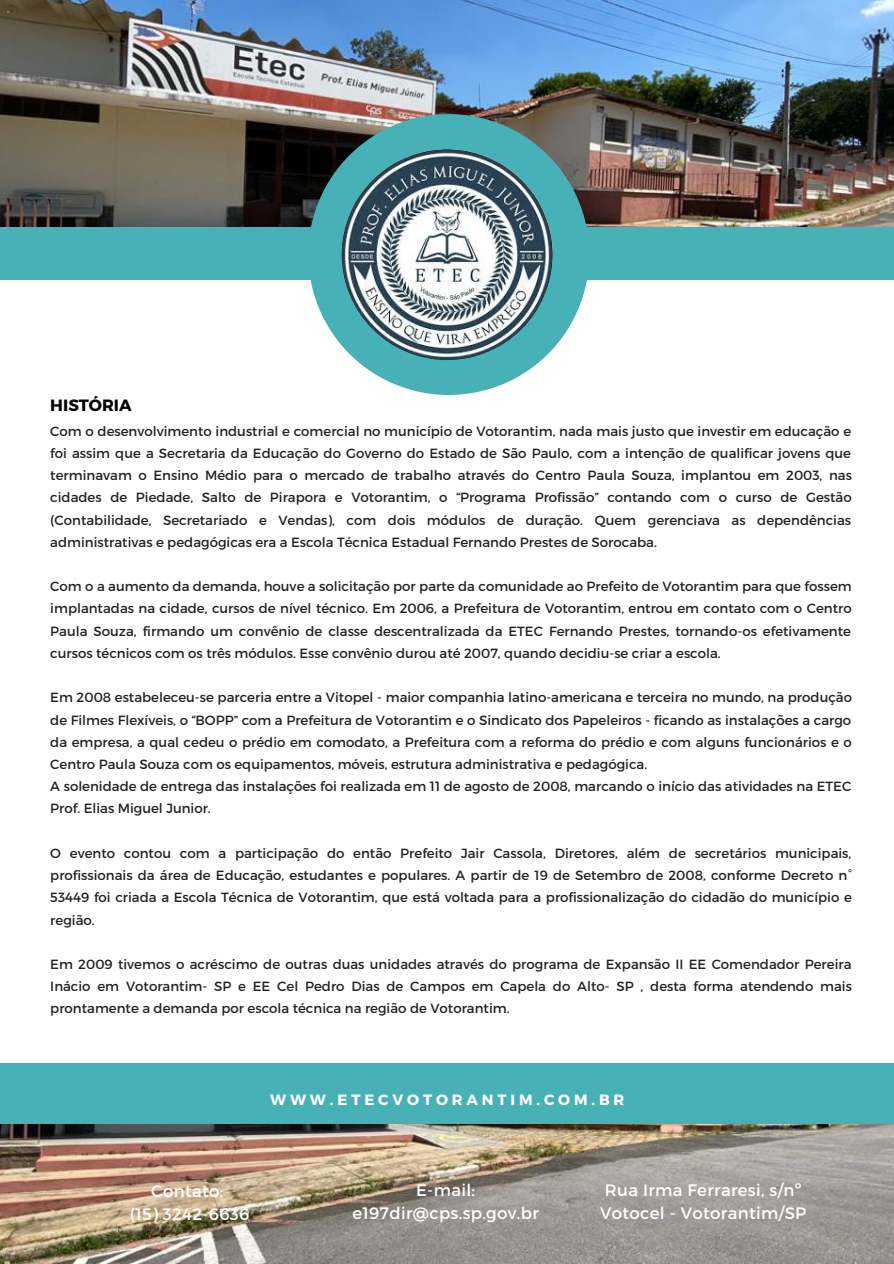
<style>
.page{position:relative;width:894px;height:1264px;background:#fff}
.page>*{position:absolute;margin:0;border:0;box-sizing:border-box;transform-origin:0 0}
.t1{font:16.5px "Montserrat";letter-spacing:.02em;color:#fff}
.t2{font:700 16.35px "Montserrat";color:#000}
.t3{font:700 14.85px "Montserrat";letter-spacing:.26em;color:#fff}
.t4{font:13.35px/22.2px "Montserrat";color:#222;text-align:justify}
</style>
<div class="page">
<img style="left:0;top:0;width:893px;height:227px">
<img style="left:0;top:1123px;width:893px;height:140px">
<div style="left:0;top:1063px;width:893px;height:60px;background:#47b1b8"></div>
<div style="left:0;top:227px;width:893px;height:52px;background:#47b1b8"></div>
<svg style="left:308px;top:114px;width:281px;height:281px;fill:#47b1b8"></svg>
<img style="left:341px;top:149px;width:211px;height:211px;border-radius:50%">
<p class="t2" style="left:50px;top:394px;width:83px">HISTÓRIA</p>
<p class="t4" style="left:50px;top:419px;width:803px">Com o desenvolvimento industrial e comercial no município de Votorantim, nada mais justo que investir em educação e foi assim que a Secretaria da Educação do Governo do Estado de São Paulo, com a intenção de qualificar jovens que terminavam o Ensino Médio para o mercado de trabalho através do Centro Paula Souza, implantou em 2003, nas cidades de Piedade, Salto de Pirapora e Votorantim, o “Programa Profissão” contando com o curso de Gestão (Contabilidade, Secretariado e Vendas), com dois módulos de duração. Quem gerenciava as dependências administrativas e pedagógicas era a Escola Técnica Estadual Fernando Prestes de Sorocaba.</p>
<p class="t4" style="left:50px;top:574px;width:802px">Com o a aumento da demanda, houve a solicitação por parte da comunidade ao Prefeito de Votorantim para que fossem implantadas na cidade, cursos de nível técnico. Em 2006, a Prefeitura de Votorantim, entrou em contato com o Centro Paula Souza, firmando um convênio de classe descentralizada da ETEC Fernando Prestes, tornando-os efetivamente cursos técnicos com os três módulos. Esse convênio durou até 2007, quando decidiu-se criar a escola.</p>
<p class="t4" style="left:50px;top:685px;width:803px">Em 2008 estabeleceu-se parceria entre a Vitopel - maior companhia latino-americana e terceira no mundo, na produção de Filmes Flexíveis, o “BOPP” com a Prefeitura de Votorantim e o Sindicato dos Papeleiros - ficando as instalações a cargo da empresa, a qual cedeu o prédio em comodato, a Prefeitura com a reforma do prédio e com alguns funcionários e o Centro Paula Souza com os equipamentos, móveis, estrutura administrativa e pedagógica.</p>
<p class="t4" style="left:50px;top:774px;width:802px">A solenidade de entrega das instalações foi realizada em 11 de agosto de 2008, marcando o início das atividades na ETEC<br>Prof. Elias Miguel Junior.</p>
<p class="t4" style="left:50px;top:841px;width:803px">O evento contou com a participação do então Prefeito Jair Cassola, Diretores, além de secretários municipais, profissionais da área de Educação, estudantes e populares. A partir de 19 de Setembro de 2008, conforme Decreto n° 53449 foi criada a Escola Técnica de Votorantim, que está voltada para a profissionalização do cidadão do município e região.</p>
<p class="t4" style="left:50px;top:952px;width:803px">Em 2009 tivemos o acréscimo de outras duas unidades através do programa de Expansão II EE Comendador Pereira Inácio em Votorantim- SP e EE Cel Pedro Dias de Campos em Capela do Alto- SP , desta forma atendendo mais prontamente a demanda por escola técnica na região de Votorantim.</p>
<p class="t3" style="left:270px;top:1089px;width:356px">WWW.ETECVOTORANTIM.COM.BR</p>
<p class="t1" style="left:151px;top:1180px;width:74px">Contato:</p>
<p class="t1" style="left:130px;top:1202px;width:121px">(15) 3242-6636</p>
<p class="t1" style="left:416px;top:1179px;width:60px">E-mail:</p>
<p class="t1" style="left:352px;top:1201px;width:188px">e197dir@cps.sp.gov.br</p>
<p class="t1" style="left:604px;top:1179px;width:198px">Rua Irma Ferraresi, s/nº</p>
<p class="t1" style="left:600px;top:1201px;width:208px">Votocel - Votorantim/SP</p>
</div>
